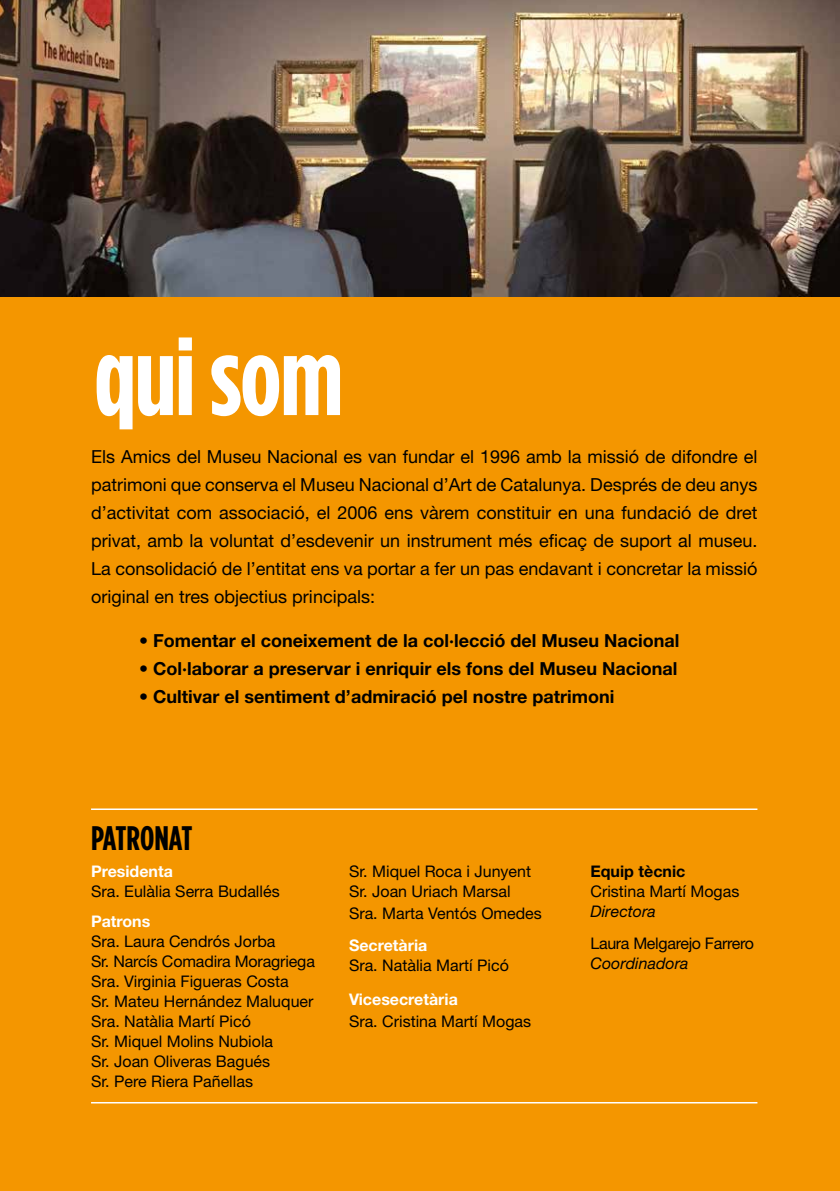
<style>
.page{position:relative;width:840px;height:1191px;background:#fff}
.page>*{position:absolute;margin:0;border:0;box-sizing:border-box;transform-origin:0 0}
.t1{font:700 condensed 110px "Gotham HTF";letter-spacing:-.015em;color:#fff}
.t2{font:700 condensed 34px "Gotham HTF";color:#000}
.t3{font:18px/28px "Helvetica Neue";color:#000;text-align:justify}
.t4{font:700 18px "Helvetica Neue";color:#000}
.t5{font:16px/20px "Helvetica Neue";color:#000}
.t6{font:700 16px "Helvetica Neue";color:#fff}
.t7{font:italic 16px "Helvetica Neue";color:#000}
.t8{font:16px "Helvetica Neue";letter-spacing:-.02em;color:#000}
.t9{font:700 16px "Helvetica Neue";color:#000}
</style>
<div class="page">
<div style="left:0;top:0;width:839px;height:1191px;background:#f49600"></div>
<hr style="left:91px;top:808px;width:666px;height:2px;background:#fff">
<img style="left:0;top:0;width:839px;height:297px">
<hr style="left:91px;top:1102px;width:666px;height:1px;background:#fff">
<h1 class="t1" style="left:94px;top:314px;width:251px">qui som</h1>
<p class="t3" style="left:91px;top:442px;width:667px">Els Amics del Museu Nacional es van fundar el 1996 amb la missió de difondre el patrimoni que conserva el Museu Nacional d’Art de Catalunya. Després de deu anys d’activitat com associació, el 2006 ens vàrem constituir en una fundació de dret privat, amb la voluntat d’esdevenir un instrument més eficaç de suport al museu.<br>La consolidació de l’entitat ens va portar a fer un pas endavant i concretar la missió original en tres objectius principals:</p>
<p class="t4" style="left:139px;top:629px;width:541px">• Fomentar el coneixement de la col·lecció del Museu Nacional</p>
<p class="t4" style="left:139px;top:658px;width:539px">• Col·laborar a preservar i enriquir els fons del Museu Nacional</p>
<p class="t4" style="left:139px;top:686px;width:476px">• Cultivar el sentiment d’admiració pel nostre patrimoni</p>
<h2 class="t2" style="left:91px;top:818px;width:103px">PATRONAT</h2>
<p class="t6" style="left:91px;top:861px;width:83px">Presidenta</p>
<p class="t5" style="left:91px;top:880px;width:190px">Sra. Eulàlia Serra Budallés</p>
<p class="t6" style="left:91px;top:911px;width:61px">Patrons</p>
<p class="t5" style="left:91px;top:930px;width:225px">Sra. Laura Cendrós Jorba<br>Sr. Narcís Comadira Moragriega<br>Sra. Virginia Figueras Costa<br>Sr. Mateu Hernández Maluquer<br>Sra. Natàlia Martí Picó<br>Sr. Miquel Molins Nubiola<br>Sr. Joan Oliveras Bagués<br>Sr. Pere Riera Pañellas</p>
<p class="t5" style="left:349px;top:860px;width:183px">Sr. Miquel Roca i Junyent<br>Sr. Joan Uriach Marsal</p>
<p class="t5" style="left:349px;top:902px;width:194px">Sra. Marta Ventós Omedes</p>
<p class="t6" style="left:349px;top:935px;width:80px">Secretària</p>
<p class="t5" style="left:349px;top:954px;width:161px">Sra. Natàlia Martí Picó</p>
<p class="t6" style="left:349px;top:989px;width:110px">Vicesecretària</p>
<p class="t5" style="left:349px;top:1010px;width:183px">Sra. Cristina Martí Mogas</p>
<p class="t9" style="left:590px;top:861px;width:96px">Equip tècnic</p>
<p class="t5" style="left:590px;top:880px;width:150px">Cristina Martí Mogas</p>
<p class="t7" style="left:590px;top:901px;width:67px">Directora</p>
<p class="t8" style="left:590px;top:933px;width:165px">Laura Melgarejo Farrero</p>
<p class="t7" style="left:590px;top:953px;width:99px">Coordinadora</p>
</div>
